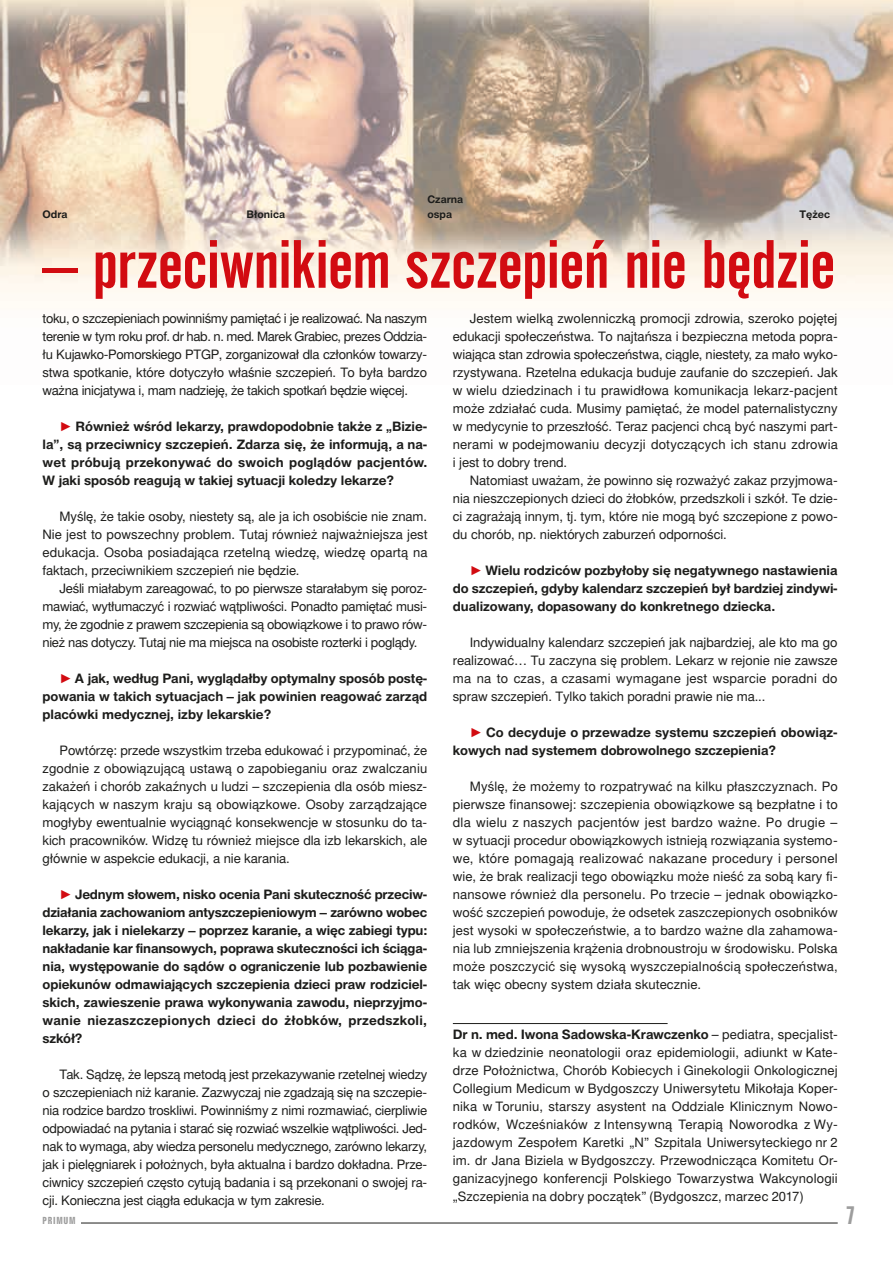
<style>
.page{position:relative;width:893px;height:1263px;background:#fff}
.page>*{position:absolute;margin:0;border:0;box-sizing:border-box;transform-origin:0 0}
.t1{font:67.5px "Alternate Gothic No 2 EU Normal";letter-spacing:-.01em;color:#d20b11;scale:1.05 1}
.t2{font:23.1px "Zurich Bd X Cn PL";color:#9d9d9d;scale:.82 1}
.t3{font:13.05px/18px "Switzer EFN";letter-spacing:-.005em;color:#1d1d1b;text-align:justify}
.t4{font:700 13.05px/18px "Switzer EFN";letter-spacing:-.005em;color:#1d1d1b;text-align:justify}
.t5{font:700 10.5px/15px "Switzer EFN";color:#1d1d1b}
.t6{font:9px "Zurich Bd X Cn PL";letter-spacing:.08em;color:#9d9d9d}
.s1{font-family:"Arial";font-weight:400;color:#d20b11}
.s2{font-weight:700}
</style>
<div class="page">
<hr style="left:43px;top:1223px;width:795px;height:1px;background:#1d1d1b">
<div style="left:43px;top:1216px;width:38px;height:9px;background:#fff"></div>
<img style="left:0;top:0;width:893px;height:301px">
<hr style="left:453px;top:1023px;width:215px;height:1px;background:#1d1d1b">
<p class="t5" style="left:43px;top:207px;width:27px">Odra</p>
<p class="t5" style="left:247px;top:207px;width:40px">Błonica</p>
<p class="t5" style="left:427px;top:192px;width:37px">Czarna ospa</p>
<p class="t5" style="left:799px;top:207px;width:32px">Tężec</p>
<h1 class="t1" style="left:43px;top:227px;width:757px">– przeciwnikiem szczepień nie będzie</h1>
<p class="t3" style="left:43px;top:309px;width:386px">toku, o szczepieniach powinniśmy pamiętać i je realizować. Na naszym terenie w tym roku prof. dr hab. n. med. Marek Grabiec, prezes Oddzia&shy;łu Kujawko-Pomorskiego PTGP, zorganizował dla członków towarzy&shy;stwa spotkanie, które dotyczyło właśnie szczepień. To była bardzo ważna inicjatywa i, mam nadzieję, że takich spotkań będzie więcej.</p>
<p class="t4" style="left:43px;top:417px;width:386px;text-indent:17px"><span class="s1">►</span> Również wśród lekarzy, prawdopodobnie także z „Bizie&shy;la”, są przeciwnicy szczepień. Zdarza się, że informują, a na&shy;wet próbują przekonywać do swoich poglądów pacjentów.<br>W jaki sposób reagują w takiej sytuacji koledzy lekarze?</p>
<p class="t3" style="left:43px;top:507px;width:387px;text-indent:17px">Myślę, że takie osoby, niestety są, ale ja ich osobiście nie znam.<br>Nie jest to powszechny problem. Tutaj również najważniejsza jest edukacja. Osoba posiadająca rzetelną wiedzę, wiedzę opartą na faktach, przeciwnikiem szczepień nie będzie.</p>
<p class="t3" style="left:43px;top:579px;width:386px;text-indent:17px">Jeśli miałabym zareagować, to po pierwsze starałabym się poroz&shy;mawiać, wytłumaczyć i rozwiać wątpliwości. Ponadto pamiętać musi&shy;my, że zgodnie z prawem szczepienia są obowiązkowe i to prawo rów&shy;nież nas dotyczy. Tutaj nie ma miejsca na osobiste rozterki i poglądy.</p>
<p class="t4" style="left:43px;top:669px;width:386px;text-indent:17px"><span class="s1">►</span> A jak, według Pani, wyglądałby optymalny sposób postę&shy;powania w takich sytuacjach – jak powinien reagować zarząd placówki medycznej, izby lekarskie?</p>
<p class="t3" style="left:43px;top:741px;width:386px;text-indent:17px">Powtórzę: przede wszystkim trzeba edukować i przypominać, że zgodnie z obowiązującą ustawą o zapobieganiu oraz zwalczaniu zakażeń i chorób zakaźnych u ludzi – szczepienia dla osób miesz&shy;kających w naszym kraju są obowiązkowe. Osoby zarządzające mogłyby ewentualnie wyciągnąć konsekwencje w stosunku do ta&shy;kich pracowników. Widzę tu również miejsce dla izb lekarskich, ale głównie w aspekcie edukacji, a nie karania.</p>
<p class="t4" style="left:43px;top:885px;width:386px;text-indent:17px"><span class="s1">►</span> Jednym słowem, nisko ocenia Pani skuteczność przeciw&shy;działania zachowaniom antyszczepieniowym – zarówno wobec lekarzy, jak i nielekarzy – poprzez karanie, a więc zabiegi typu: nakładanie kar finansowych, poprawa skuteczności ich ściąga&shy;nia, występowanie do sądów o ograniczenie lub pozbawienie opiekunów odmawiających szczepienia dzieci praw rodziciel&shy;skich, zawieszenie prawa wykonywania zawodu, nieprzyjmo&shy;wanie niezaszczepionych dzieci do żłobków, przedszkoli, szkół?</p>
<p class="t3" style="left:43px;top:1065px;width:386px;text-indent:17px">Tak. Sądzę, że lepszą metodą jest przekazywanie rzetelnej wiedzy o szczepieniach niż karanie. Zazwyczaj nie zgadzają się na szczepie&shy;nia rodzice bardzo troskliwi. Powinniśmy z nimi rozmawiać, cierpliwie odpowiadać na pytania i starać się rozwiać wszelkie wątpliwości. Jed&shy;nak to wymaga, aby wiedza personelu medycznego, zarówno lekarzy, jak i pielęgniarek i położnych, była aktualna i bardzo dokładna. Prze&shy;ciwnicy szczepień często cytują badania i są przekonani o swojej ra&shy;cji. Konieczna jest ciągła edukacja w tym zakresie.</p>
<p class="t3" style="left:453px;top:309px;width:386px;text-indent:17px">Jestem wielką zwolenniczką promocji zdrowia, szeroko pojętej edukacji społeczeństwa. To najtańsza i bezpieczna metoda popra&shy;wiająca stan zdrowia społeczeństwa, ciągle, niestety, za mało wyko&shy;rzystywana. Rzetelna edukacja buduje zaufanie do szczepień. Jak w wielu dziedzinach i tu prawidłowa komunikacja lekarz-pacjent może zdziałać cuda. Musimy pamiętać, że model paternalistyczny w medycynie to przeszłość. Teraz pacjenci chcą być naszymi part&shy;nerami w podejmowaniu decyzji dotyczących ich stanu zdrowia i jest to dobry trend.</p>
<p class="t3" style="left:453px;top:471px;width:386px;text-indent:17px">Natomiast uważam, że powinno się rozważyć zakaz przyjmowa&shy;nia nieszczepionych dzieci do żłobków, przedszkoli i szkół. Te dzie&shy;ci zagrażają innym, tj. tym, które nie mogą być szczepione z powo&shy;du chorób, np. niektórych zaburzeń odporności.</p>
<p class="t4" style="left:453px;top:561px;width:386px;text-indent:17px"><span class="s1">►</span> Wielu rodziców pozbyłoby się negatywnego nastawienia do szczepień, gdyby kalendarz szczepień był bardziej zindywi&shy;dualizowany, dopasowany do konkretnego dziecka.</p>
<p class="t3" style="left:453px;top:633px;width:386px;text-indent:17px">Indywidualny kalendarz szczepień jak najbardziej, ale kto ma go realizować… Tu zaczyna się problem. Lekarz w rejonie nie zawsze ma na to czas, a czasami wymagane jest wsparcie poradni do spraw szczepień. Tylko takich poradni prawie nie ma...</p>
<p class="t4" style="left:453px;top:723px;width:386px;text-indent:17px"><span class="s1">►</span> Co decyduje o przewadze systemu szczepień obowiąz&shy;kowych nad systemem dobrowolnego szczepienia?</p>
<p class="t3" style="left:453px;top:777px;width:386px;text-indent:17px">Myślę, że możemy to rozpatrywać na kilku płaszczyznach. Po pierwsze finansowej: szczepienia obowiązkowe są bezpłatne i to dla wielu z naszych pacjentów jest bardzo ważne. Po drugie – w sytuacji procedur obowiązkowych istnieją rozwiązania systemo&shy;we, które pomagają realizować nakazane procedury i personel wie, że brak realizacji tego obowiązku może nieść za sobą kary fi&shy;nansowe również dla personelu. Po trzecie – jednak obowiązko&shy;wość szczepień powoduje, że odsetek zaszczepionych osobników jest wysoki w społeczeństwie, a to bardzo ważne dla zahamowa&shy;nia lub zmniejszenia krążenia drobnoustroju w środowisku. Polska może poszczycić się wysoką wyszczepialnością społeczeństwa, tak więc obecny system działa skutecznie.</p>
<p class="t3" style="left:453px;top:1025px;width:386px"><span class="s2">Dr n. med. Iwona Sadowska-Krawczenko</span> – pediatra, specjalist&shy;ka w dziedzinie neonatologii oraz epidemiologii, adiunkt w Kate&shy;drze Położnictwa, Chorób Kobiecych i Ginekologii Onkologicznej Collegium Medicum w Bydgoszczy Uniwersytetu Mikołaja Koper&shy;nika w Toruniu, starszy asystent na Oddziale Klinicznym Nowo&shy;rodków, Wcześniaków z Intensywną Terapią Noworodka z Wy&shy;jazdowym Zespołem Karetki „N” Szpitala Uniwersyteckiego nr 2 im. dr Jana Biziela w Bydgoszczy. Przewodnicząca Komitetu Or&shy;ganizacyjnego konferencji Polskiego Towarzystwa Wakcynologii „Szczepienia na dobry początek” (Bydgoszcz, marzec 2017)</p>
<p class="t6" style="left:43px;top:1214px;width:35px">PRIMUM</p>
<h2 class="t2" style="left:846px;top:1200px;width:13px">7</h2>
</div>
